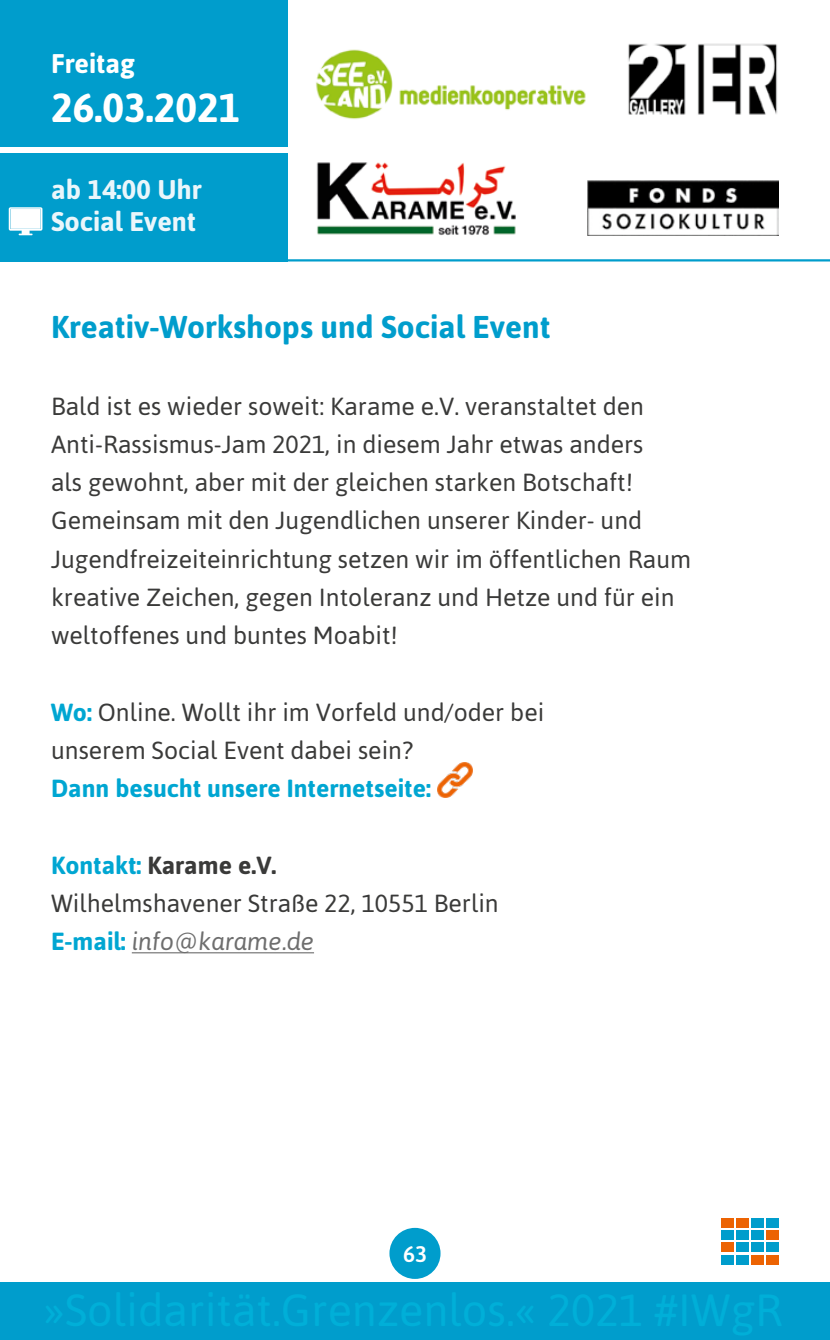
<style>
.page{position:relative;width:830px;height:1340px;background:#fff}
.page>*{position:absolute;margin:0;border:0;box-sizing:border-box;transform-origin:0 0}
.t1{font:700 40.5px "Asap";color:#fff}
.t2{font:700 31.5px "Asap";color:#009dcc}
.t3{font:700 27px/32.4px "Asap";color:#eaf6fb}
.t4{font:700 27px "Asap";color:#fff}
.t5{font:24.75px/38.2px "Asap";color:#3a3a39}
.t6{font:700 24.75px "Asap";color:#00a6d2}
.t7{font:500 22.5px "Asap";color:#fff}
.s1{font-weight:700;color:#00a6d2}
.s2{font-weight:700}
.s3{font-style:italic;color:#6e6e6e}
</style>
<div class="page">
<div style="left:390px;top:1228px;width:49px;height:49px;background:#009dcc;border-radius:50%"></div>
<div style="left:389px;top:1227px;width:51px;height:51px;border:2px solid #009dcc;border-radius:50%"></div>
<div style="left:0;top:1282px;width:829px;height:57px;background:#009dcc"></div>
<div style="left:721px;top:1218px;width:13px;height:10px;background:#ec6303"></div>
<div style="left:720px;top:1218px;width:13px;height:9px;background:#ec6303"></div>
<div style="left:736px;top:1218px;width:13px;height:10px;background:#ec6303"></div>
<div style="left:735px;top:1218px;width:13px;height:9px;background:#ec6303"></div>
<div style="left:751px;top:1218px;width:13px;height:10px;background:#009dcc"></div>
<div style="left:750px;top:1218px;width:13px;height:9px;background:#009dcc"></div>
<div style="left:766px;top:1218px;width:14px;height:10px;background:#009dcc"></div>
<div style="left:765px;top:1218px;width:13px;height:9px;background:#009dcc"></div>
<div style="left:721px;top:1230px;width:13px;height:10px;background:#009dcc"></div>
<div style="left:720px;top:1230px;width:13px;height:9px;background:#009dcc"></div>
<div style="left:736px;top:1230px;width:13px;height:10px;background:#009dcc"></div>
<div style="left:735px;top:1230px;width:13px;height:9px;background:#009dcc"></div>
<div style="left:751px;top:1230px;width:13px;height:10px;background:#009dcc"></div>
<div style="left:750px;top:1230px;width:13px;height:9px;background:#009dcc"></div>
<div style="left:766px;top:1230px;width:14px;height:10px;background:#ec6303"></div>
<div style="left:765px;top:1230px;width:13px;height:9px;background:#ec6303"></div>
<div style="left:721px;top:1243px;width:13px;height:10px;background:#ec6303"></div>
<div style="left:720px;top:1242px;width:13px;height:9px;background:#ec6303"></div>
<div style="left:736px;top:1243px;width:13px;height:10px;background:#009dcc"></div>
<div style="left:735px;top:1242px;width:13px;height:9px;background:#009dcc"></div>
<div style="left:751px;top:1243px;width:13px;height:10px;background:#009dcc"></div>
<div style="left:750px;top:1242px;width:13px;height:9px;background:#009dcc"></div>
<div style="left:766px;top:1243px;width:14px;height:10px;background:#009dcc"></div>
<div style="left:765px;top:1242px;width:13px;height:9px;background:#009dcc"></div>
<div style="left:721px;top:1255px;width:13px;height:10px;background:#009dcc"></div>
<div style="left:720px;top:1254px;width:13px;height:10px;background:#009dcc"></div>
<div style="left:736px;top:1255px;width:13px;height:10px;background:#009dcc"></div>
<div style="left:735px;top:1254px;width:13px;height:10px;background:#009dcc"></div>
<div style="left:751px;top:1255px;width:13px;height:10px;background:#ec6303"></div>
<div style="left:750px;top:1254px;width:13px;height:10px;background:#ec6303"></div>
<div style="left:766px;top:1255px;width:14px;height:10px;background:#ec6303"></div>
<div style="left:765px;top:1254px;width:13px;height:10px;background:#ec6303"></div>
<div style="left:0;top:153px;width:287px;height:108px;background:#009dcc"></div>
<div style="left:0;top:0;width:287px;height:147px;background:#009dcc"></div>
<hr style="left:0;top:259px;width:829px;height:2px;background:#009dcc">
<hr style="left:132px;top:952px;width:182px;height:1px;background:#6e6e6e">
<svg style="left:9px;top:207px;width:34px;height:28px"></svg>
<img style="left:437px;top:762px;width:35px;height:35px">
<img style="left:628px;top:43px;width:150px;height:72px">
<img style="left:587px;top:180px;width:191px;height:55px">
<img style="left:316px;top:49px;width:270px;height:71px">
<img style="left:316px;top:162px;width:200px;height:73px">
<p class="t4" style="left:51px;top:46px;width:85px">Freitag</p>
<h1 class="t1" style="left:51px;top:80px;width:191px">26.03.2021</h1>
<p class="t3" style="left:51px;top:172px;width:152px">ab 14:00 Uhr<br>Social Event</p>
<p class="t2" style="left:51px;top:306px;width:500px">Kreativ-Workshops und Social Event</p>
<p class="t5" style="left:51px;top:386px;width:641px">Bald ist es wieder soweit: Karame e.V. veranstaltet den Anti-Rassismus-Jam 2021, in diesem Jahr etwas anders<br>als gewohnt, aber mit der gleichen starken Botschaft!<br>Gemeinsam mit den Jugendlichen unserer Kinder- und Jugendfreizeiteinrichtung setzen wir im öffentlichen Raum kreative Zeichen, gegen Intoleranz und Hetze und für ein weltoffenes und buntes Moabit!</p>
<p class="t5" style="left:51px;top:692px;width:494px"><span class="s1">Wo:</span> Online. Wollt ihr im Vorfeld und/oder bei unserem Social Event dabei sein?</p>
<p class="t6" style="left:51px;top:772px;width:381px">Dann besucht unsere Internetseite:</p>
<p class="t5" style="left:51px;top:845px;width:449px"><span class="s1">Kontakt:</span> <span class="s2">Karame e.V.<br></span>Wilhelmshavener Straße 22, 10551 Berlin<br><span class="s1">E-mail:</span> <span class="s3">info@karame.de</span></p>
<p class="t7" style="left:403px;top:1239px;width:26px">63</p>
</div>
